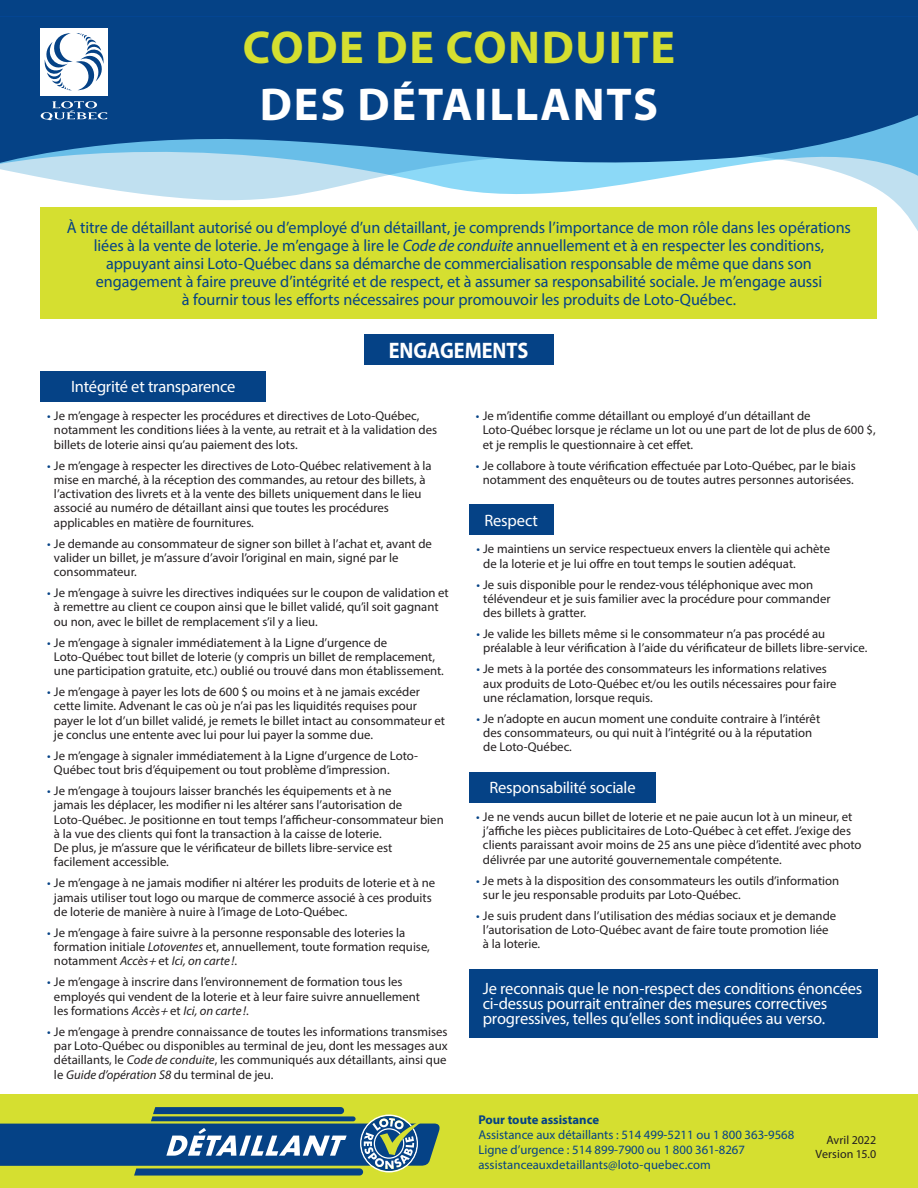
<style>
.page{position:relative;width:918px;height:1188px;background:#fff}
.page>*{position:absolute;margin:0;border:0;box-sizing:border-box;transform-origin:0 0}
.t1{font:700 46.2px "Myriad Pro";letter-spacing:.035em;color:#d5df30}
.t2{font:700 46.2px "Myriad Pro";letter-spacing:.04em;color:#fff}
.t3{font:700 22.5px "Myriad Pro";color:#fff;scale:.9 1}
.t4{font:16.5px/18px "Myriad Pro";letter-spacing:-.005em;color:#054286;text-align:center}
.t5{font:16.5px/15px "Myriad Pro";letter-spacing:-.015em;color:#fff}
.t6{font:12.75px/14.2px "Myriad Pro";color:#231f20}
.t7{font:12.75px/15px "Myriad Pro";color:#054286}
.t8{font:700 12.75px "Myriad Pro";color:#054286}
.t9{font:12px/14.4px "Myriad Pro";letter-spacing:.005em;color:#231f20;text-align:right}
.s1{font-style:italic}
.s2{color:#054286}
</style>
<div class="page">
<div style="left:0;top:1095px;width:918px;height:93px;background:#d5df30"></div>
<svg style="left:0;top:0;width:918px;height:231px"></svg>
<svg style="left:0;top:16px;width:918px;height:157px;fill:#054286"></svg>
<div style="left:40px;top:207px;width:838px;height:112px;background:#d5df30"></div>
<div style="left:40px;top:371px;width:226px;height:30px;background:#054286"></div>
<div style="left:469px;top:504px;width:84px;height:31px;background:#054286"></div>
<div style="left:469px;top:772px;width:187px;height:30px;background:#054286"></div>
<div style="left:469px;top:969px;width:409px;height:68px;background:#054286"></div>
<div style="left:364px;top:334px;width:189px;height:31px;background:#054286"></div>
<div style="left:40px;top:28px;width:68px;height:67px;background:#fff"></div>
<svg style="left:44px;top:33px;width:60px;height:57px"></svg>
<svg style="left:41px;top:101px;width:66px;height:19px"></svg>
<svg style="left:0;top:1107px;width:440px;height:69px"></svg>
<h1 class="t1" style="left:243px;top:17px;width:434px">CODE DE CONDUITE</h1>
<h1 class="t2" style="left:260px;top:75px;width:400px">DES DÉTAILLANTS</h1>
<p class="t4" style="left:67px;top:218px;width:786px">À titre de détaillant autorisé ou d’employé d’un détaillant, je comprends l’importance de mon rôle dans les opérations liées à la vente de loterie. Je m’engage à lire le <span class="s1">Code de conduite</span> annuellement et à en respecter les conditions, appuyant ainsi Loto-Québec dans sa démarche de commercialisation responsable de même que dans son engagement à faire preuve d’intégrité et de respect, et à assumer sa responsabilité sociale. Je m’engage aussi<br>à fournir tous les efforts nécessaires pour promouvoir les produits de Loto-Québec.</p>
<p class="t5" style="left:71px;top:379px;width:166px">Intégrité et transparence</p>
<h2 class="t3" style="left:389px;top:336px;width:157px">ENGAGEMENTS</h2>
<p class="t6" style="left:54px;top:409px;width:385px;text-indent:-7px"><span class="s2">•</span> Je m’engage à respecter les procédures et directives de Loto-Québec, notamment les conditions liées à la vente, au retrait et à la validation des billets de loterie ainsi qu’au paiement des lots.</p>
<p class="t6" style="left:54px;top:458px;width:379px;text-indent:-7px"><span class="s2">•</span> Je m’engage à respecter les directives de Loto-Québec relativement à la mise en marché, à la réception des commandes, au retour des billets, à l’activation des livrets et à la vente des billets uniquement dans le lieu associé au numéro de détaillant ainsi que toutes les procédures applicables en matière de fournitures.</p>
<p class="t6" style="left:54px;top:536px;width:380px;text-indent:-7px"><span class="s2">•</span> Je demande au consommateur de signer son billet à l’achat et, avant de valider un billet, je m’assure d’avoir l’original en main, signé par le consommateur.</p>
<p class="t6" style="left:54px;top:586px;width:396px;text-indent:-7px"><span class="s2">•</span> Je m’engage à suivre les directives indiquées sur le coupon de validation et à remettre au client ce coupon ainsi que le billet validé, qu’il soit gagnant ou non, avec le billet de remplacement s’il y a lieu.</p>
<p class="t6" style="left:54px;top:635px;width:391px;text-indent:-7px"><span class="s2">•</span> Je m’engage à signaler immédiatement à la Ligne d’urgence de<br>Loto-Québec tout billet de loterie (y compris un billet de remplacement, une participation gratuite, etc.) oublié ou trouvé dans mon établissement.</p>
<p class="t6" style="left:54px;top:685px;width:393px;text-indent:-7px"><span class="s2">•</span> Je m’engage à payer les lots de 600 $ ou moins et à ne jamais excéder cette limite. Advenant le cas où je n’ai pas les liquidités requises pour payer le lot d’un billet validé, je remets le billet intact au consommateur et je conclus une entente avec lui pour lui payer la somme due.</p>
<p class="t6" style="left:54px;top:748px;width:366px;text-indent:-7px"><span class="s2">•</span> Je m’engage à signaler immédiatement à la Ligne d’urgence de Loto-<br>Québec tout bris d’équipement ou tout problème d’impression.</p>
<p class="t6" style="left:54px;top:784px;width:391px;text-indent:-7px"><span class="s2">•</span> Je m’engage à toujours laisser branchés les équipements et à ne<br>jamais les déplacer, les modifier ni les altérer sans l’autorisation de Loto-Québec. Je positionne en tout temps l’afficheur-consommateur bien à la vue des clients qui font la transaction à la caisse de loterie.<br>De plus, je m’assure que le vérificateur de billets libre-service est facilement accessible.</p>
<p class="t6" style="left:54px;top:876px;width:383px;text-indent:-7px"><span class="s2">•</span> Je m’engage à ne jamais modifier ni altérer les produits de loterie et à ne jamais utiliser tout logo ou marque de commerce associé à ces produits de loterie de manière à nuire à l’image de Loto-Québec.</p>
<p class="t6" style="left:54px;top:925px;width:377px;text-indent:-7px"><span class="s2">•</span> Je m’engage à faire suivre à la personne responsable des loteries la formation initiale <span class="s1">Lotoventes</span> et, annuellement, toute formation requise, notamment <span class="s1">Accès+</span>et <span class="s1">Ici, on carte !</span>.</p>
<p class="t6" style="left:54px;top:975px;width:368px;text-indent:-7px"><span class="s2">•</span> Je m’engage à inscrire dans l’environnement de formation tous les employés qui vendent de la loterie et à leur faire suivre annuellement les formations <span class="s1">Accès+</span>et <span class="s1">Ici, on carte !</span>.</p>
<p class="t6" style="left:54px;top:1024px;width:395px;text-align:justify;text-indent:-7px"><span class="s2">•</span> Je m’engage à prendre connaissance de toutes les informations transmises par Loto-Québec ou disponibles au terminal de jeu, dont les messages aux détaillants, le <span class="s1">Code de conduite</span>, les communiqués aux détaillants, ainsi que le <span class="s1">Guide d’opération S8</span> du terminal de jeu.</p>
<p class="t6" style="left:483px;top:408px;width:395px;text-indent:-7px"><span class="s2">•</span> Je m’identifie comme détaillant ou employé d’un détaillant de<br>Loto-Québec lorsque je réclame un lot ou une part de lot de plus de 600 $, et je remplis le questionnaire à cet effet.</p>
<p class="t6" style="left:476px;top:458px;width:381px;text-align:center"><span class="s2">•</span> Je collabore à toute vérification effectuée par Loto-Québec, par le biais notamment des enquêteurs ou de toutes autres personnes autorisées.</p>
<p class="t5" style="left:485px;top:512px;width:55px">Respect</p>
<p class="t6" style="left:483px;top:542px;width:348px;text-indent:-7px"><span class="s2">•</span> Je maintiens un service respectueux envers la clientèle qui achète de la loterie et je lui offre en tout temps le soutien adéquat.</p>
<p class="t6" style="left:483px;top:577px;width:349px;text-indent:-7px"><span class="s2">•</span> Je suis disponible pour le rendez-vous téléphonique avec mon télévendeur et je suis familier avec la procédure pour commander des billets à gratter.</p>
<p class="t6" style="left:483px;top:626px;width:386px;text-indent:-7px"><span class="s2">•</span> Je valide les billets même si le consommateur n’a pas procédé au préalable à leur vérification à l’aide du vérificateur de billets libre-service.</p>
<p class="t6" style="left:483px;top:662px;width:355px;text-indent:-7px"><span class="s2">•</span> Je mets à la portée des consommateurs les informations relatives aux produits de Loto-Québec et/ou les outils nécessaires pour faire une réclamation, lorsque requis.</p>
<p class="t6" style="left:483px;top:711px;width:339px;text-indent:-7px"><span class="s2">•</span> Je n’adopte en aucun moment une conduite contraire à l’intérêt des consommateurs, ou qui nuit à l’intégrité ou à la réputation de Loto-Québec.</p>
<p class="t5" style="left:489px;top:780px;width:148px">Responsabilité sociale</p>
<p class="t6" style="left:483px;top:809px;width:380px;text-indent:-7px"><span class="s2">•</span> Je ne vends aucun billet de loterie et ne paie aucun lot à un mineur, et j’affiche les pièces publicitaires de Loto-Québec à cet effet. J’exige des clients paraissant avoir moins de 25 ans une pièce d’identité avec photo délivrée par une autorité gouvernementale compétente.</p>
<p class="t6" style="left:483px;top:873px;width:358px;text-indent:-7px"><span class="s2">•</span> Je mets à la disposition des consommateurs les outils d’information sur le jeu responsable produits par Loto-Québec.</p>
<p class="t6" style="left:483px;top:908px;width:355px;text-indent:-7px"><span class="s2">•</span> Je suis prudent dans l’utilisation des médias sociaux et je demande l’autorisation de Loto-Québec avant de faire toute promotion liée à la loterie.</p>
<p class="t5" style="left:483px;top:981px;width:381px">Je reconnais que le non-respect des conditions énoncées ci-dessus pourrait entraîner des mesures correctives progressives, telles qu’elles sont indiquées au verso.</p>
<p class="t8" style="left:478px;top:1111px;width:122px">Pour toute assistance</p>
<p class="t7" style="left:478px;top:1127px;width:317px">Assistance aux détaillants : 514 499-5211 ou 1 800 363-9568<br>Ligne d’urgence : 514 899-7900 ou 1 800 361-8267 assistanceauxdetaillants@loto-quebec.com</p>
<p class="t9" style="left:816px;top:1132px;width:62px">Avril 2022<br>Version 15.0</p>
</div>
